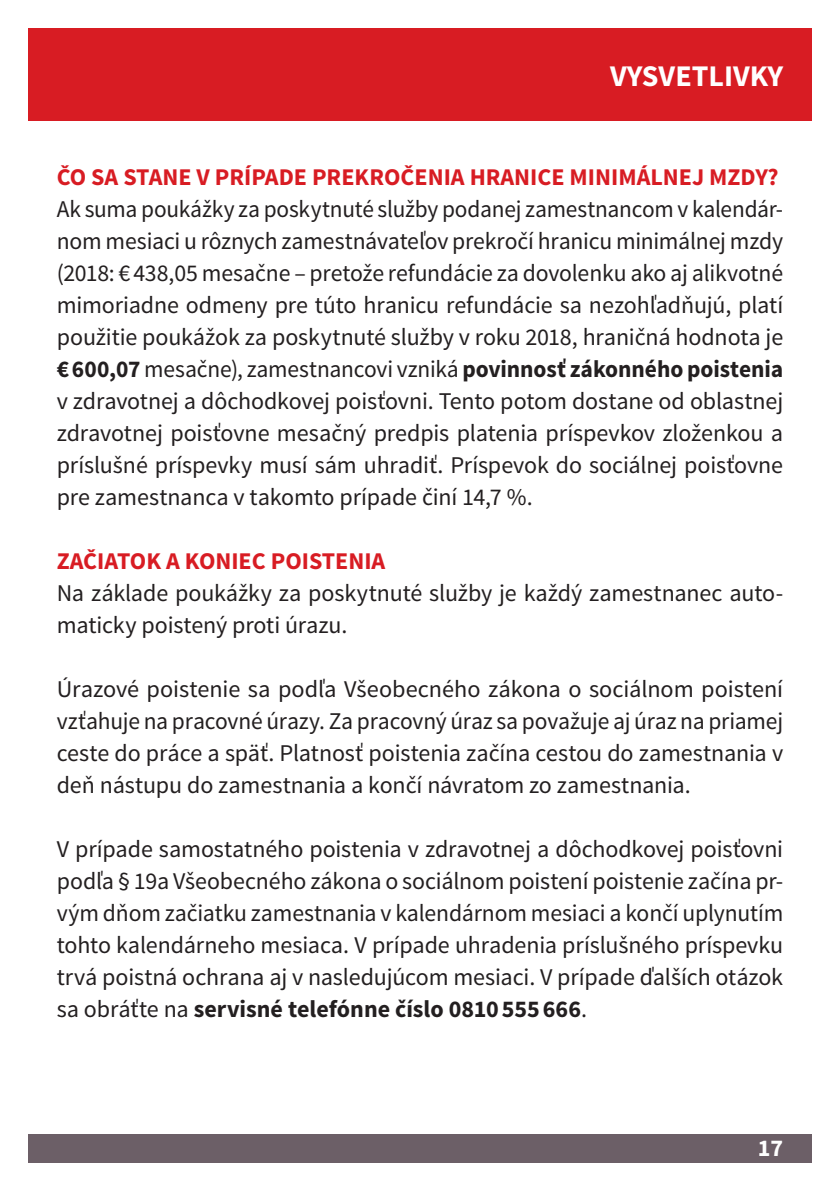
<style>
.page{position:relative;width:840px;height:1191px;background:#fff}
.page>*{position:absolute;margin:0;border:0;box-sizing:border-box;transform-origin:0 0}
.t1{font:700 30px "Source Sans Pro";color:#fff}
.Fliesstext{font:24px/32px "Source Sans Pro";letter-spacing:-.005em;color:#231f20;text-align:justify}
.Überschrift_2_Ebene{font:700 24px "Source Sans Pro";color:#d81c23}
.t2{font:700 24px "Source Sans Pro";color:#fff}
.s1{font-weight:700}
</style>
<div class="page">
<div style="left:28px;top:1134px;width:783px;height:28px;background:#6c5f67"></div>
<div style="left:28px;top:28px;width:783px;height:93px;background:#d81c23"></div>
<p class="t1" style="left:609px;top:57px;width:174px">VYSVETLIVKY</p>
<p class="Überschrift_2_Ebene" style="left:57px;top:161px;width:723px">ČO SA STANE V PRÍPADE PREKROČENIA HRANICE MINIMÁLNEJ MZDY?</p>
<p class="Fliesstext" style="left:57px;top:193px;width:727px">Ak suma poukážky za poskytnuté služby podanej zamestnancom v kalendár&shy;nom mesiaci u rôznych zamestnávateľov prekročí hranicu minimálnej mzdy (2018: €438,05 mesačne – pretože refundácie za dovolenku ako aj alikvotné mimoriadne odmeny pre túto hranicu refundácie sa nezohľadňujú, platí použitie poukážok za poskytnuté služby v roku 2018, hraničná hodnota je <span class="s1">€600,07</span> mesačne), zamestnancovi vzniká <span class="s1">povinnosť zákonného poistenia </span>v zdravotnej a dôchodkovej poisťovni. Tento potom dostane od oblastnej zdravotnej poisťovne mesačný predpis platenia príspevkov zloženkou a príslušné príspevky musí sám uhradiť. Príspevok do sociálnej poisťovne pre zamestnanca v takomto prípade činí 14,7 %.</p>
<p class="Überschrift_2_Ebene" style="left:57px;top:545px;width:330px">ZAČIATOK A KONIEC POISTENIA</p>
<p class="Fliesstext" style="left:57px;top:577px;width:727px">Na základe poukážky za poskytnuté služby je každý zamestnanec auto&shy;maticky poistený proti úrazu.</p>
<p class="Fliesstext" style="left:57px;top:673px;width:727px">Úrazové poistenie sa podľa Všeobecného zákona o sociálnom poistení vzťahuje na pracovné úrazy. Za pracovný úraz sa považuje aj úraz na priamej ceste do práce a späť. Platnosť poistenia začína cestou do zamestnania v deň nástupu do zamestnania a končí návratom zo zamestnania.</p>
<p class="Fliesstext" style="left:57px;top:833px;width:727px">V prípade samostatného poistenia v zdravotnej a dôchodkovej poisťovni podľa § 19a Všeobecného zákona o sociálnom poistení poistenie začína pr&shy;vým dňom začiatku zamestnania v kalendárnom mesiaci a končí uplynutím tohto kalendárneho mesiaca. V prípade uhradenia príslušného príspevku trvá poistná ochrana aj v nasledujúcom mesiaci. V prípade ďalších otázok sa obráťte na <span class="s1">servisné telefónne číslo 0810555666</span>.</p>
<p class="t2" style="left:757px;top:1132px;width:27px">17</p>
</div>
